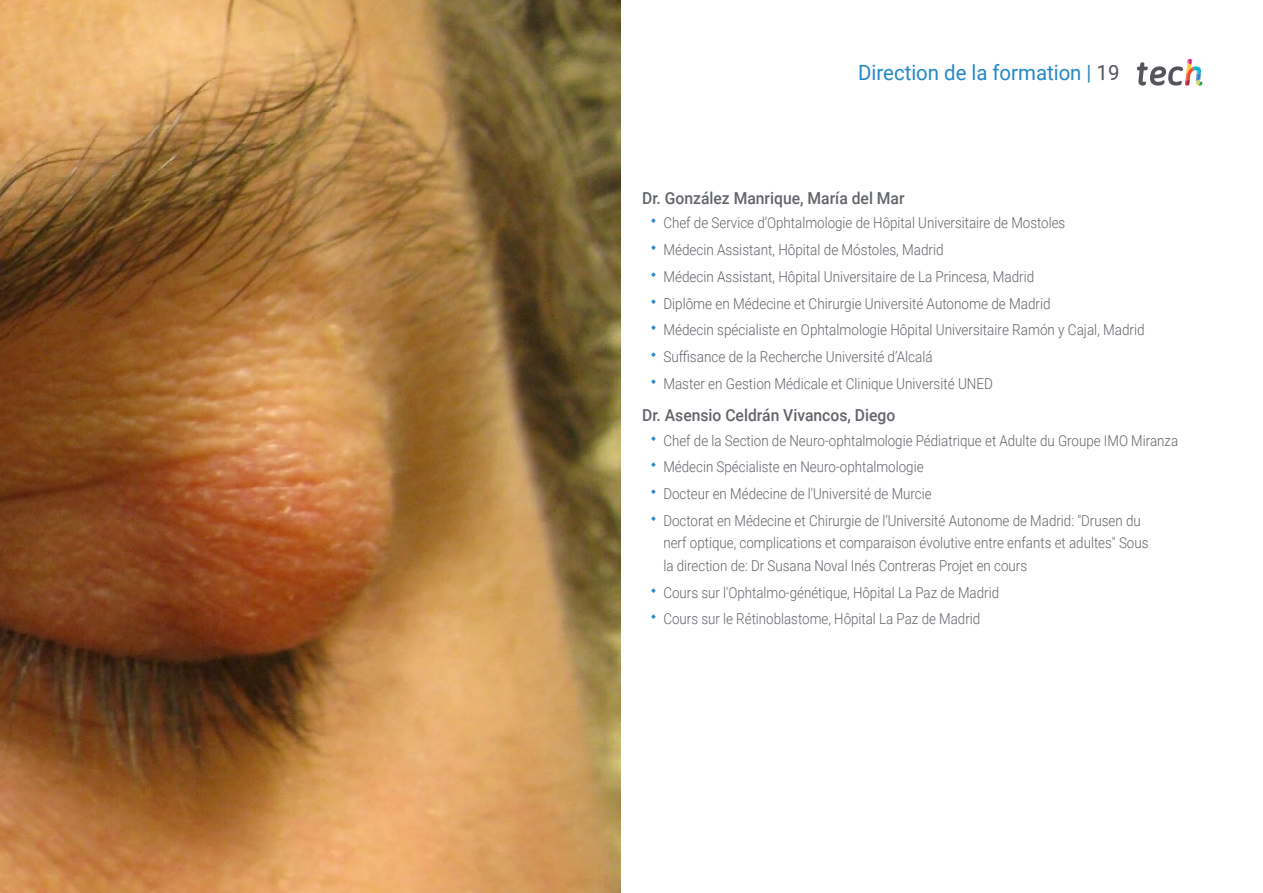
<style>
.page{position:relative;width:1263px;height:893px;background:#fff}
.page>*{position:absolute;margin:0;border:0;box-sizing:border-box;transform-origin:0 0}
.t1{font:21px "Roboto";color:#2488c9}
.t2{font:500 16.5px "Roboto";color:#61646a;scale:.95 1}
.t3{font:300 15px/26.7px "Roboto";color:#61646a;scale:.89 1}
.s1{color:#52555b}
</style>
<div class="page">
<img style="left:0;top:0;width:621px;height:893px">
<svg style="left:1137px;top:59px;width:65px;height:27px"></svg>
<h1 class="t1" style="left:858px;top:57px;width:263px">Direction de la formation | <span class="s1">19</span></h1>
<p class="t2" style="left:642px;top:186px;width:278px">Dr. González Manrique, María del Mar</p>
<p class="t3" style="left:663px;top:209px;width:542px">Chef de Service d’Ophtalmologie de Hôpital Universitaire de Mostoles<br>Médecin Assistant, Hôpital de Móstoles, Madrid<br>Médecin Assistant, Hôpital Universitaire de La Princesa, Madrid<br>Diplôme en Médecine et Chirurgie Université Autonome de Madrid<br>Médecin spécialiste en Ophtalmologie Hôpital Universitaire Ramón y Cajal, Madrid Suffisance de la Recherche Université d’Alcalá<br>Master en Gestion Médicale et Clinique Université UNED</p>
<p class="t2" style="left:642px;top:403px;width:268px">Dr. Asensio Celdrán Vivancos, Diego</p>
<p class="t3" style="left:663px;top:426px;width:580px">Chef de la Section de Neuro-ophtalmologie Pédiatrique et Adulte du Groupe IMO Miranza Médecin Spécialiste en Neuro-ophtalmologie<br>Docteur en Médecine de l'Université de Murcie<br>Doctorat en Médecine et Chirurgie de l’Université Autonome de Madrid: "Drusen du</p>
<p class="t3" style="left:663px;top:531px;width:547px;line-height:22.5px">nerf optique, complications et comparaison évolutive entre enfants et adultes" Sous la direction de: Dr Susana Noval Inés Contreras Projet en cours</p>
<p class="t3" style="left:663px;top:578px;width:379px">Cours sur l'Ophtalmo-génétique, Hôpital La Paz de Madrid<br>Cours sur le Rétinoblastome, Hôpital La Paz de Madrid</p>
</div>
